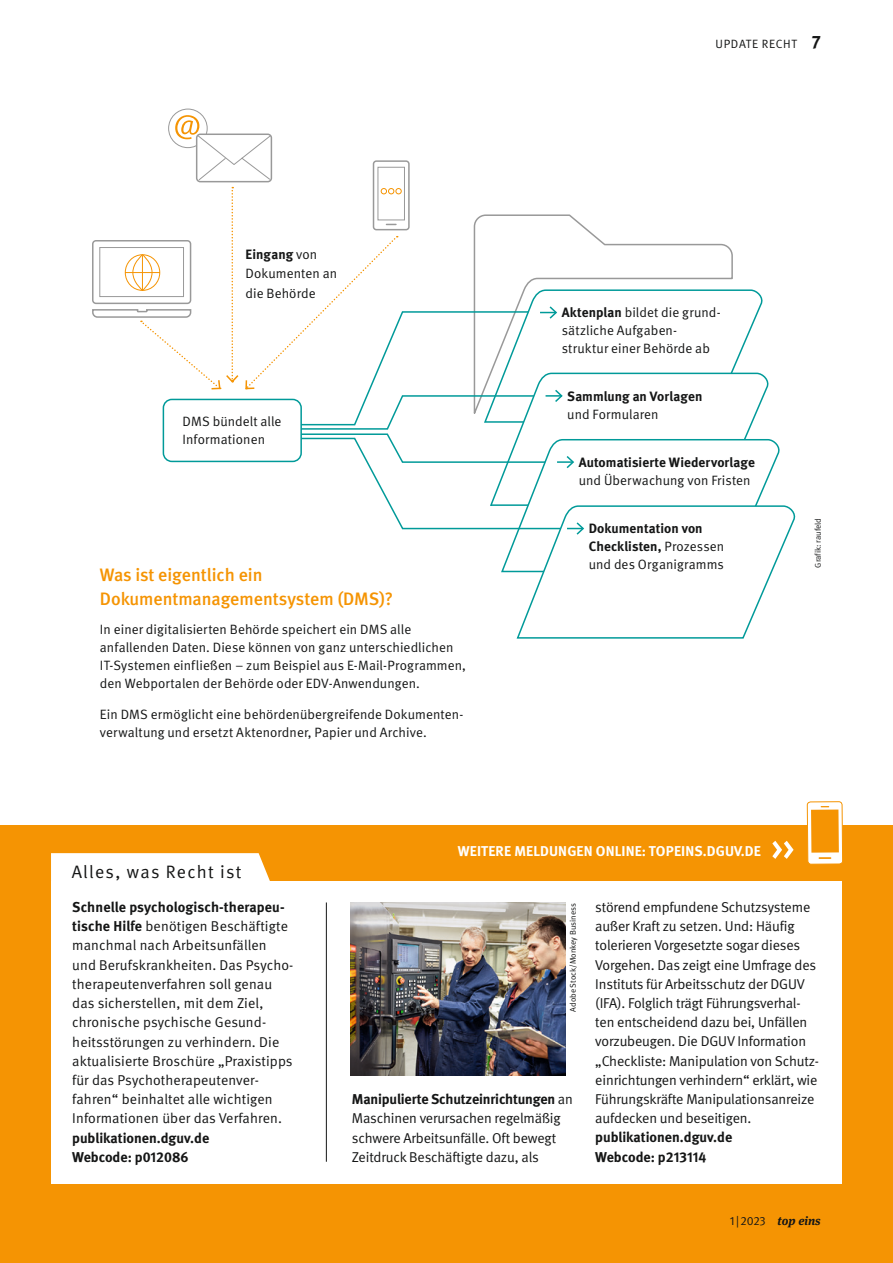
<style>
.page{position:relative;width:893px;height:1263px;background:#fff}
.page>*{position:absolute;margin:0;border:0;box-sizing:border-box;transform-origin:0 0}
.t1{font:500 18px/24px "DGUV Meta";color:#f59403}
.t2{font:18px "DGUV Meta";letter-spacing:.07em;color:#151616}
.t3{font:14.25px/19.2px "DGUV Meta";letter-spacing:-.01em;color:#151616}
.t4{font:14.25px/19.2px "DGUV Meta";letter-spacing:.01em;color:#151616}
.t5{font:700 14.25px/19.2px "DGUV Meta";color:#151616}
.t6{font:700 14.25px "DGUV Meta";letter-spacing:.01em;color:#fff}
.t7{font:13.5px/18px "DGUV Meta";letter-spacing:.005em;color:#151616}
.t8{font:700 13.5px/18px "DGUV Meta";letter-spacing:.005em;color:#151616}
.t9{font:italic 700 12px "DGUV Meta Serif";color:#151616}
.t10{font:12px "DGUV Meta";letter-spacing:.06em;color:#151616}
.t11{font:8.25px "DGUV Meta";color:#151616}
.s1{font-weight:700}
.s2{font-weight:700;font-size:18px}
.s3{font-weight:400}
.s4{font-family:"DGUV Meta";font-weight:400;font-style:normal}
</style>
<div class="page">
<div style="left:1px;top:826px;width:892px;height:437px;background:#f59403"></div>
<div style="left:51px;top:853px;width:219px;height:28px;background:#fff"></div>
<div style="left:51px;top:881px;width:791px;height:302px;background:#fff"></div>
<hr style="left:326px;top:902px;width:1px;height:260px;background:#151616">
<svg style="left:772px;top:841px;width:22px;height:18px"></svg>
<svg style="left:806px;top:801px;width:37px;height:64px"></svg>
<img style="left:351px;top:902px;width:215px;height:173px">
<div style="left:373px;top:160px;width:37px;height:70px;border:2px solid #999;border-radius:3px"></div>
<div style="left:378px;top:167px;width:27px;height:53px;border:1px solid #999"></div>
<div style="left:168px;top:109px;width:40px;height:39px;border:1px solid #999;border-radius:50%"></div>
<div style="left:196px;top:134px;width:76px;height:48px;border:2px solid #999;border-radius:4px"></div>
<svg style="left:175px;top:115px;width:96px;height:66px"></svg>
<svg style="left:92px;top:187px;width:704px;height:452px"></svg>
<p class="t7" style="left:246px;top:245px;width:93px;line-height:19.2px"><span class="s1">Eingang</span> von<br>Dokumenten an die Behörde</p>
<p class="t7" style="left:183px;top:413px;width:100px">DMS bündelt alle<br>Informationen</p>
<h4 class="t1" style="left:100px;top:563px;width:295px">Was ist eigentlich ein<br>Dokumentmanagementsystem (DMS)?</h4>
<p class="t7" style="left:100px;top:621px;width:368px">In einer digitalisierten Behörde speichert ein DMS alle anfallenden Daten. Diese können von ganz unterschiedlichen IT-Systemen einfließen – zum Beispiel aus E-Mail-Programmen, den Webportalen der Behörde oder EDV-Anwendungen.</p>
<p class="t7" style="left:100px;top:706px;width:365px">Ein DMS ermöglicht eine behördenübergreifende Dokumenten&shy;verwaltung und ersetzt Aktenordner, Papier und Archive.</p>
<p class="t10" style="left:715px;top:37px;width:107px">UPDATE RECHT <span class="s2">7</span></p>
<p class="t7" style="left:562px;top:304px;width:160px"><span class="s1">Aktenplan</span> bildet die grund&shy;sätzliche Aufgaben&shy;struktur einer Behörde ab</p>
<p class="t8" style="left:567px;top:387px;width:137px">Sammlung an Vorlagen <span class="s3">und Formularen</span></p>
<p class="t8" style="left:579px;top:453px;width:178px">Automatisierte Wiedervorlage <span class="s3">und Überwachung von Fristen</span></p>
<p class="t8" style="left:589px;top:520px;width:137px">Dokumentation von<br>Checklisten, <span class="s3">Prozessen und des Organigramms</span></p>
<p class="t11" style="left:813px;top:567px;width:51px;rotate:-90deg">Grafik: raufeld</p>
<h4 class="t2" style="left:72px;top:861px;width:171px">Alles, was Recht ist</h4>
<p class="t4" style="left:72px;top:898px;width:222px"><span class="s1">Schnelle psychologisch-therapeu&shy;tische Hilfe</span> benötigen Beschäftigte manchmal nach Arbeitsunfällen und Berufskrankheiten. Das Psycho&shy;therapeutenverfahren soll genau das sicherstellen, mit dem Ziel, chronische psychische Gesund&shy;heitsstörungen zu verhindern. Die aktualisierte Broschüre „Praxistipps für das Psychotherapeutenver&shy;fahren“ beinhaltet alle wichtigen Informationen über das Verfahren.</p>
<p class="t5" style="left:72px;top:1128px;width:138px">publikationen.dguv.de<br>Webcode: p012086</p>
<p class="t6" style="left:458px;top:843px;width:305px">WEITERE MELDUNGEN ONLINE: TOPEINS.DGUV.DE</p>
<p class="t11" style="left:568px;top:1012px;width:110px;rotate:-90deg">Adobe Stock/Monkey Business</p>
<p class="t3" style="left:352px;top:1090px;width:223px"><span class="s1">Manipulierte Schutzeinrichtungen</span> an Maschinen verursachen regelmäßig schwere Arbeitsunfälle. Oft bewegt Zeitdruck Beschäftigte dazu, als</p>
<p class="t3" style="left:595px;top:898px;width:225px">störend empfundene Schutzsysteme außer Kraft zu setzen. Und: Häufig tolerieren Vorgesetzte sogar dieses Vorgehen. Das zeigt eine Umfrage des Instituts für Arbeitsschutz der DGUV (IFA). Folglich trägt Führungsverhal&shy;ten entscheidend dazu bei, Unfällen vorzubeugen. Die DGUV Information „Checkliste: Manipulation von Schutz&shy;einrichtungen verhindern“ erklärt, wie Führungskräfte Manipulationsanreize aufdecken und beseitigen.</p>
<p class="t5" style="left:595px;top:1128px;width:138px">publikationen.dguv.de</p>
<p class="t5" style="left:595px;top:1147px;width:113px">Webcode: p213114</p>
<p class="t9" style="left:730px;top:1213px;width:92px"><span class="s4">1|2023</span> top eins</p>
</div>
